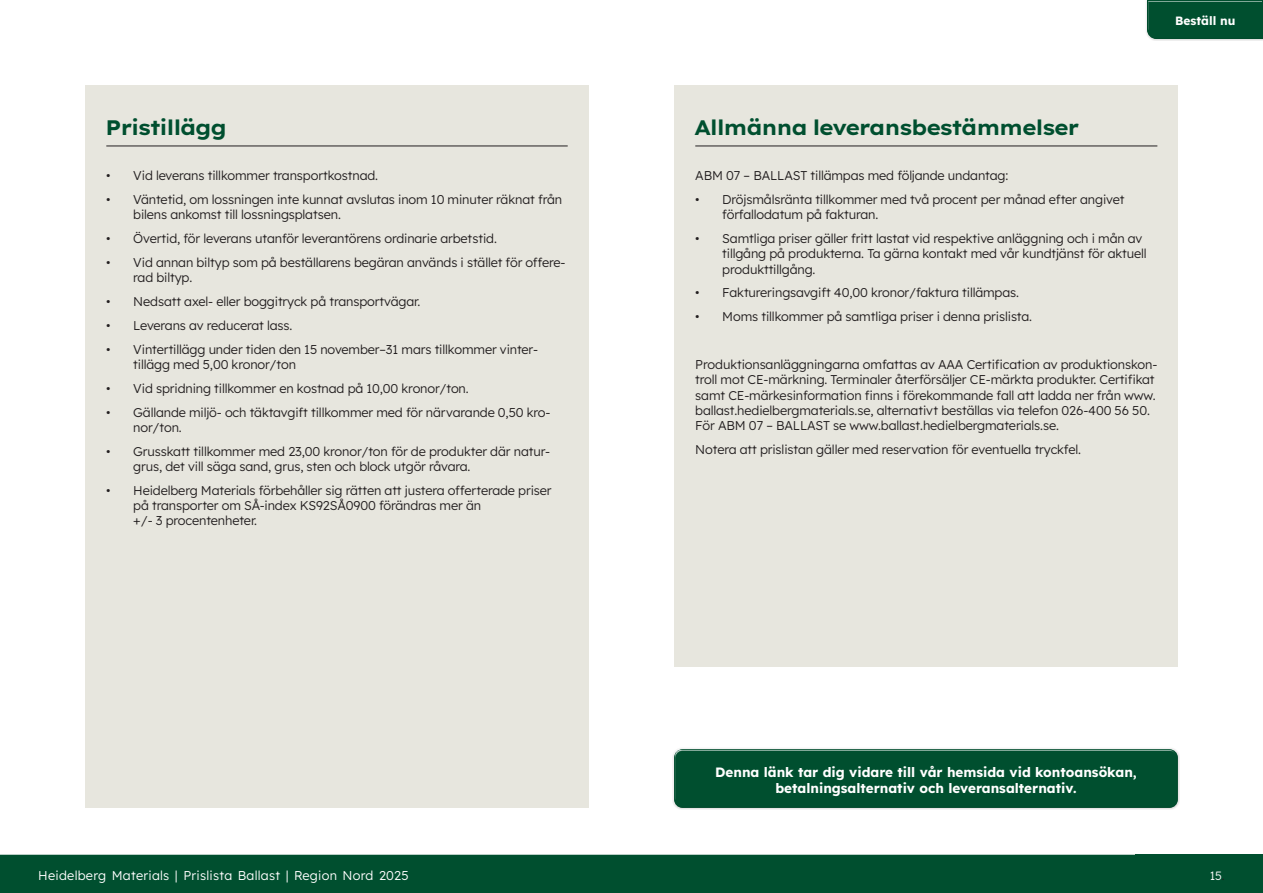
<style>
.page{position:relative;width:1263px;height:893px;background:#fff}
.page>*{position:absolute;margin:0;border:0;box-sizing:border-box;transform-origin:0 0}
.Mellanrubrik{font:700 21px "Lexend Exa HM";color:#004f2f}
.t1{font:700 13.5px/16.2px "Lexend";color:#fff;text-align:center}
.Brödtext{font:300 12.75px/15.3px "Lexend";letter-spacing:-.01em;color:#231f20}
.t2{font:300 12.75px "Lexend";letter-spacing:.02em;color:#fff}
.t3{font:700 12px "Lexend";color:#fff}
.t4{font:300 12px "Lexend";color:#fff}
.s1{color:#231f20}
</style>
<div class="page">
<div style="left:1145px;top:0;width:118px;height:41px;background:#231f20;opacity:.38"></div>
<div style="left:1136px;top:855px;width:127px;height:38px;background:#004f2f"></div>
<div style="left:0;top:855px;width:1136px;height:38px;background:#004f2f"></div>
<div style="left:674px;top:85px;width:504px;height:582px;background:#e7e6de"></div>
<div style="left:85px;top:85px;width:504px;height:723px;background:#e7e6de"></div>
<hr style="left:106px;top:146px;width:462px;height:1px;background:#231f20">
<hr style="left:695px;top:146px;width:462px;height:1px;background:#231f20">
<div style="left:672px;top:747px;width:508px;height:63px;background:#231f20;opacity:.38"></div>
<p class="Mellanrubrik" style="left:106px;top:111px;width:122px">Pristillägg</p>
<p class="Brödtext" style="left:106px;top:167px;width:273px">• Vid leverans tillkommer transportkostnad.</p>
<p class="Brödtext" style="left:133px;top:191px;width:430px;text-indent:-27px">• Väntetid, om lossningen inte kunnat avslutas inom 10 minuter räknat från bilens ankomst till lossningsplatsen.</p>
<p class="Brödtext" style="left:106px;top:230px;width:392px">• Övertid, för leverans utanför leverantörens ordinarie arbetstid.</p>
<p class="Brödtext" style="left:133px;top:254px;width:434px;text-indent:-27px">• Vid annan biltyp som på beställarens begäran används i stället för offere&shy;rad biltyp.</p>
<p class="Brödtext" style="left:106px;top:293px;width:315px">• Nedsatt axel- eller boggitryck på transportvägar.</p>
<p class="Brödtext" style="left:106px;top:317px;width:188px">• Leverans av reducerat lass.</p>
<p class="Brödtext" style="left:133px;top:341px;width:406px;text-indent:-27px">• Vintertillägg under tiden den 15 november–31 mars tillkommer vinter&shy;tillägg med 5,00 kronor/ton</p>
<p class="Brödtext" style="left:106px;top:380px;width:364px">• Vid spridning tillkommer en kostnad på 10,00 kronor/ton.</p>
<p class="Brödtext" style="left:133px;top:404px;width:419px;text-indent:-27px">• Gällande miljö- och täktavgift tillkommer med för närvarande 0,50 kro&shy;nor/ton.</p>
<p class="Brödtext" style="left:133px;top:443px;width:418px;text-indent:-27px">• Grusskatt tillkommer med 23,00 kronor/ton för de produkter där natur&shy;grus, det vill säga sand, grus, sten och block utgör råvara.</p>
<p class="Brödtext" style="left:133px;top:482px;width:420px;text-indent:-27px">• Heidelberg Materials förbehåller sig rätten att justera offerterade priser på transporter om SÅ-index KS92SÅ0900 förändras mer än<br>+/- 3 procentenheter.</p>
<p class="t3" style="left:1175px;top:12px;width:62px">Beställ nu</p>
<p class="Mellanrubrik" style="left:695px;top:111px;width:385px">Allmänna leveransbestämmelser</p>
<p class="Brödtext" style="left:695px;top:167px;width:315px">ABM 07 – BALLAST tillämpas med följande undantag:</p>
<p class="Brödtext" style="left:722px;top:191px;width:404px;text-indent:-27px">• Dröjsmålsränta tillkommer med två procent per månad efter angivet förfallodatum på fakturan.</p>
<p class="Brödtext" style="left:722px;top:230px;width:426px;text-indent:-27px">• Samtliga priser gäller fritt lastat vid respektive anläggning och i mån av tillgång på produkterna. Ta gärna kontakt med vår kundtjänst för aktuell produkttillgång.</p>
<p class="Brödtext" style="left:695px;top:284px;width:325px">• Faktureringsavgift 40,00 kronor/faktura tillämpas.</p>
<p class="Brödtext" style="left:695px;top:308px;width:338px">• Moms tillkommer på samtliga priser i denna prislista.</p>
<p class="Brödtext" style="left:695px;top:356px;width:464px">Produktionsanläggningarna omfattas av AAA Certification av produktionskon&shy;troll mot CE-märkning. Terminaler återförsäljer CE-märkta produkter. Certifikat samt CE-märkesinformation finns i förekommande fall att ladda ner från www. ballast.hedielbergmaterials.se, alternativt beställas via telefon 026-400 56 50.<br>För ABM 07 – BALLAST se www.ballast.hedielbergmaterials.se.</p>
<p class="Brödtext" style="left:695px;top:441px;width:387px">Notera att prislistan gäller med reservation för eventuella tryckfel.</p>
<p class="t1" style="left:715px;top:763px;width:423px">Denna länk tar dig vidare till vår hemsida vid kontoansökan, betalningsalternativ och leveransalternativ.</p>
<p class="t2" style="left:38px;top:866px;width:372px">Heidelberg Materials | Prislista Ballast | Region Nord 2025</p>
<p class="t4" style="left:1210px;top:867px;width:17px">15<span class="s1">.</span></p>
</div>
